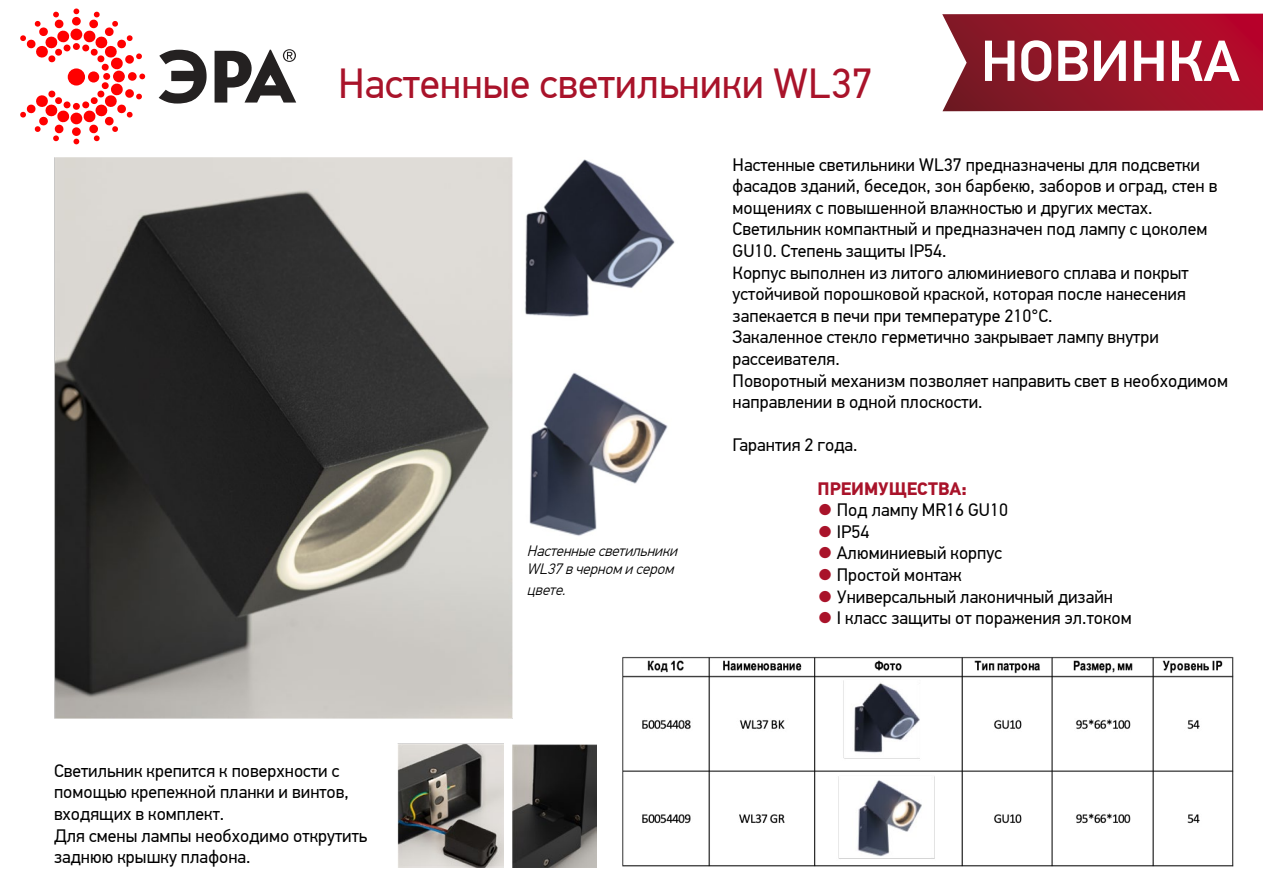
<style>
.page{position:relative;width:1263px;height:893px;background:#fff}
.page>*{position:absolute;margin:0;border:0;box-sizing:border-box;transform-origin:0 0}
.t1{font:500 57.9px "PF Din Text Pro";color:#fff}
.t2{font:42px "PF Din Text Pro";color:#a9132a}
.t3{font:18px/21.6px "PF Din Text Pro";color:#000}
.t4{font:700 18px "PF Din Text Pro";color:#a9132a}
.t5{font:italic 300 15px/18px "PF Din Text Pro";color:#000}
.s1{color:#a9132a}
</style>
<div class="page">
<img style="left:54px;top:157px;width:458px;height:562px">
<svg style="left:159px;top:50px;width:48px;height:54px"></svg>
<svg style="left:20px;top:9px;width:125px;height:135px"></svg>
<svg style="left:215px;top:49px;width:81px;height:54px"></svg>
<svg style="left:942px;top:14px;width:321px;height:97px;background:#9c1c30"></svg>
<img style="left:623px;top:656px;width:611px;height:210px">
<img style="left:525px;top:159px;width:150px;height:158px">
<img style="left:529px;top:372px;width:139px;height:164px">
<img style="left:397px;top:743px;width:106px;height:124px">
<img style="left:512px;top:745px;width:85px;height:122px">
<h2 class="t2" style="left:338px;top:59px;width:536px">Настенные светильники WL37</h2>
<h1 class="t1" style="left:981px;top:26px;width:261px">НОВИНКА</h1>
<p class="t3" style="left:54px;top:760px;width:315px">Светильник крепится к поверхности с помощью крепежной планки и винтов, входящих в комплект.<br>Для смены лампы необходимо открутить заднюю крышку плафона.</p>
<p class="t5" style="left:527px;top:542px;width:156px">Настенныесветильники<br>WL37вчерном исером</p>
<p class="t5" style="left:527px;top:581px;width:44px">цвете.</p>
<p class="t3" style="left:733px;top:154px;width:497px">Настенные светильники WL37 предназначены для подсветки фасадов зданий, беседок, зон барбекю, заборов и оград, стен в мощениях с повышенной влажностью и других местах.<br>Светильник компактный и предназначен под лампу с цоколем GU10. Степень защиты IP54.<br>Корпус выполнен из литого алюминиевого сплава и покрыт устойчивой порошковой краской, которая после нанесения запекается в печи при температуре 210°С.<br>Закаленное стекло герметично закрывает лампу внутри рассеивателя.<br>Поворотный механизм позволяет направить свет в необходимом направлении в одной плоскости.</p>
<p class="t3" style="left:733px;top:435px;width:126px">Гарантия 2 года.</p>
<p class="t4" style="left:818px;top:477px;width:151px">ПРЕИМУЩЕСТВА:</p>
<p class="t3" style="left:818px;top:499px;width:192px"><span class="s1">●</span> Под лампу MR16 GU10</p>
<p class="t3" style="left:818px;top:521px;width:53px"><span class="s1">●</span> IP54</p>
<p class="t3" style="left:818px;top:543px;width:186px"><span class="s1">●</span> Алюминиевый корпус</p>
<p class="t3" style="left:818px;top:564px;width:146px"><span class="s1">●</span> Простой монтаж</p>
<p class="t3" style="left:818px;top:586px;width:297px"><span class="s1">●</span> Универсальный лаконичный дизайн</p>
<p class="t3" style="left:818px;top:607px;width:316px"><span class="s1">●</span> I класс защиты от поражения эл.током</p>
</div>
